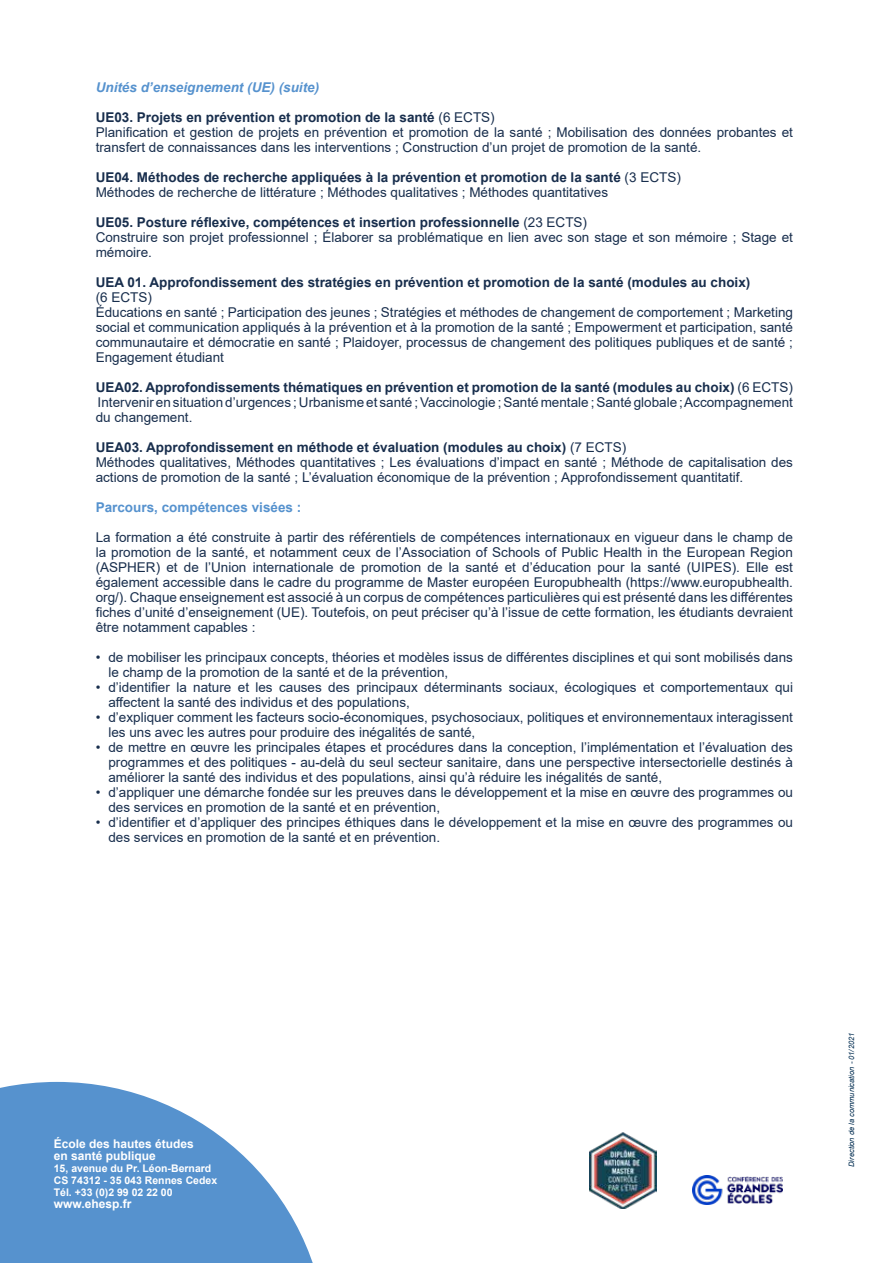
<style>
.page{position:relative;width:893px;height:1263px;background:#fff}
.page>*{position:absolute;margin:0;border:0;box-sizing:border-box;transform-origin:0 0}
.t1{font:13.5px/15px "Arial";color:#182e4d}
.t2{font:700 13.5px "Arial";color:#182e4d}
.t3{font:italic 700 13.5px "Arial";color:#5692ce}
.t4{font:700 13.5px "Arial";color:#5692ce}
.t5{font:700 12px/12px "Arial";color:#fff}
.t6{font:700 10.5px/12px "Arial";color:#fff}
.t7{font:italic 7.5px "Arial";color:#002c50}
.s1{font-weight:700}
</style>
<div class="page">
<img style="left:692px;top:1175px;width:90px;height:30px">
<img style="left:590px;top:1132px;width:67px;height:77px">
<svg style="left:0;top:1082px;width:313px;height:181px;fill:#5692ce"></svg>
<p class="t3" style="left:96px;top:78px;width:225px">Unités d’enseignement (UE) (suite)</p>
<p class="t1" style="left:96px;top:110px;width:699px"><span class="s1">UE03. Projets en prévention et promotion de la santé</span> (6 ECTS)<br>Planification et gestion de projets en prévention et promotion de la santé ; Mobilisation des données probantes et transfert de connaissances dans les interventions ; Construction d’un projet de promotion de la santé.</p>
<p class="t1" style="left:96px;top:170px;width:587px"><span class="s1">UE04. Méthodes de recherche appliquées à la prévention et promotion de la santé</span> (3 ECTS)<br>Méthodes de recherche de littérature ; Méthodes qualitatives ; Méthodes quantitatives</p>
<p class="t1" style="left:96px;top:215px;width:699px"><span class="s1">UE05. Posture réflexive, compétences et insertion professionnelle</span> (23 ECTS)<br>Construire son projet professionnel ; Élaborer sa problématique en lien avec son stage et son mémoire ; Stage et mémoire.</p>
<p class="t2" style="left:96px;top:273px;width:656px">UEA 01. Approfondissement des stratégies en prévention et promotion de la santé (modules au choix)</p>
<p class="t1" style="left:96px;top:290px;width:699px">(6 ECTS)<br>Éducations en santé ; Participation des jeunes ; Stratégies et méthodes de changement de comportement ; Marketing social et communication appliqués à la prévention et à la promotion de la santé ; Empowerment et participation, santé communautaire et démocratie en santé ; Plaidoyer, processus de changement des politiques publiques et de santé ; Engagement étudiant</p>
<p class="t1" style="left:96px;top:380px;width:699px;text-align:justify"><span class="s1">UEA02. Approfondissements thématiques en prévention et promotion de la santé (modules au choix)</span> (6 ECTS)<br>Intervenir en situation d’urgences ; Urbanisme et santé ; Vaccinologie ; Santé mentale ; Santé globale ; Accompagnement du changement.</p>
<p class="t1" style="left:96px;top:440px;width:699px"><span class="s1">UEA03. Approfondissement en méthode et évaluation (modules au choix)</span> (7 ECTS)<br>Méthodes qualitatives, Méthodes quantitatives ; Les évaluations d’impact en santé ; Méthode de capitalisation des actions de promotion de la santé ; L’évaluation économique de la prévention ; Approfondissement quantitatif.</p>
<p class="t4" style="left:96px;top:498px;width:207px">Parcours, compétences visées :</p>
<p class="t1" style="left:96px;top:530px;width:699px;text-align:justify">La formation a été construite à partir des référentiels de compétences internationaux en vigueur dans le champ de la promotion de la santé, et notamment ceux de l’Association of Schools of Public Health in the European Region (ASPHER) et de l’Union internationale de promotion de la santé et d’éducation pour la santé (UIPES). Elle est également accessible dans le cadre du programme de Master européen Europubhealth (https://www.europubhealth. org/). Chaque enseignement est associé à un corpus de compétences particulières qui est présenté dans les différentes fiches d’unité d’enseignement (UE). Toutefois, on peut préciser qu’à l’issue de cette formation, les étudiants devraient être notamment capables :</p>
<p class="t1" style="left:108px;top:650px;width:686px;text-indent:-13px">• de mobiliser les principaux concepts, théories et modèles issus de différentes disciplines et qui sont mobilisés dans le champ de la promotion de la santé et de la prévention,</p>
<p class="t1" style="left:108px;top:680px;width:686px;text-indent:-13px">• d’identifier la nature et les causes des principaux déterminants sociaux, écologiques et comportementaux qui affectent la santé des individus et des populations,</p>
<p class="t1" style="left:108px;top:710px;width:686px;text-indent:-13px">• d’expliquer comment les facteurs socio-économiques, psychosociaux, politiques et environnementaux interagissent les uns avec les autres pour produire des inégalités de santé,</p>
<p class="t1" style="left:108px;top:740px;width:686px;text-align:justify;text-indent:-13px">• de mettre en œuvre les principales étapes et procédures dans la conception, l’implémentation et l’évaluation des programmes et des politiques - au-delà du seul secteur sanitaire, dans une perspective intersectorielle destinés à améliorer la santé des individus et des populations, ainsi qu’à réduire les inégalités de santé,</p>
<p class="t1" style="left:108px;top:785px;width:686px;text-indent:-13px">• d’appliquer une démarche fondée sur les preuves dans le développement et la mise en œuvre des programmes ou des services en promotion de la santé et en prévention,</p>
<p class="t1" style="left:108px;top:815px;width:686px;text-indent:-13px">• d’identifier et d’appliquer des principes éthiques dans le développement et la mise en œuvre des programmes ou des services en promotion de la santé et en prévention.</p>
<p class="t5" style="left:56px;top:1136px;width:142px">École des hautes études en santé publique</p>
<p class="t6" style="left:56px;top:1160px;width:165px">15, avenue du Pr. Léon-Bernard<br>CS 74312 - 35 043 Rennes Cedex<br>Tél. +33 (0)2 99 02 22 00</p>
<p class="t5" style="left:56px;top:1196px;width:79px">www.ehesp.fr</p>
<p class="t5" style="left:54px;top:1138px;width:142px">École des hautes études en santé publique</p>
<p class="t6" style="left:54px;top:1163px;width:165px">15, avenue du Pr. Léon-Bernard<br>CS 74312 - 35 043 Rennes Cedex<br>Tél. +33 (0)2 99 02 22 00</p>
<p class="t5" style="left:54px;top:1198px;width:79px">www.ehesp.fr</p>
<p class="t7" style="left:847px;top:1167px;width:136px;rotate:-90deg">Direction de la communication - 01/2021</p>
</div>
